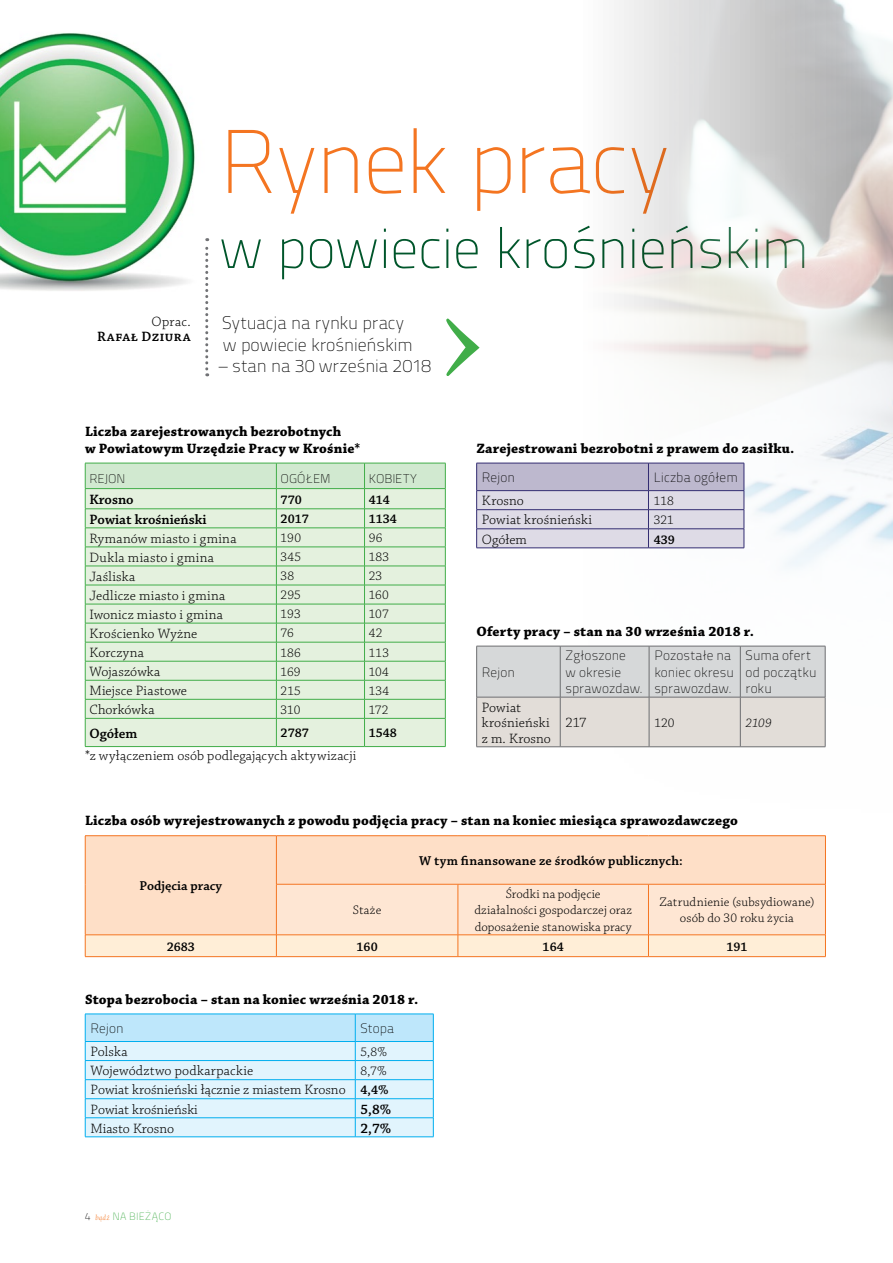
<style>
.page{position:relative;width:893px;height:1263px;background:#fff}
.page>*{position:absolute;margin:0;border:0;box-sizing:border-box;transform-origin:0 0}
.t1{font:150px "Times";color:#41ad49}
.t2{font:90px "Titillium Title 12";letter-spacing:-.025em;color:#f47521}
.t3{font:57px "Titillium Title 12";letter-spacing:-.02em;color:#00562b}
.t4{font:18px/21.6px "Titillium Title 12";letter-spacing:-.005em;color:#000}
.t5{font:300 14.25px/15.3px "Chaparral Pro";letter-spacing:.01em;color:#000}
.t6{font:700 14.25px/16.2px "Chaparral Pro";letter-spacing:.01em;color:#000}
.t7{font:600 14.25px "Chaparral Pro";letter-spacing:.01em;color:#000}
.t8{font:600 14.25px "Chaparral Pro";letter-spacing:.035em;color:#000}
.t9{font:13.5px/16.2px "Titillium Title 12";letter-spacing:.005em;color:#000}
.t10{font:600 13.5px "Chaparral Pro";letter-spacing:.005em;color:#000}
.t11{font:300 13.05px/16.2px "Chaparral Pro";letter-spacing:.01em;color:#000;text-align:center}
.t12{font:600 13.05px "Chaparral Pro";color:#000}
.t13{font:italic 300 13.05px "Chaparral Pro";color:#000}
.t14{font:12.6px "Titillium Title 12";color:#000}
.t15{font:10.5px "Titillium Title 12";letter-spacing:.025em;color:#41ad49}
.s1{font-weight:600;font-size:13.05px}
.s2{color:#000}
.s3{font-family:"Calligraph 810 PL";font-style:italic;font-size:7.5px;color:#f47521}
</style>
<div class="page">
<img style="left:0;top:33px;width:195px;height:258px">
<svg style="left:205px;top:238px;width:3px;height:138px"></svg>
<svg style="left:85px;top:463px;width:321px;height:283px;background:#d9ecd4"></svg>
<hr style="left:85px;top:746px;width:191px;height:1px;background:#41ad49">
<hr style="left:276px;top:746px;width:88px;height:1px;background:#41ad49">
<hr style="left:364px;top:746px;width:82px;height:1px;background:#41ad49">
<img style="left:406px;top:0;width:487px;height:748px">
<div style="left:86px;top:836px;width:739px;height:48px;background:#fedfc7"></div>
<hr style="left:85px;top:835px;width:191px;height:1px;background:#f47521">
<hr style="left:85px;top:836px;width:1px;height:48px;background:#f47521">
<hr style="left:276px;top:835px;width:182px;height:1px;background:#f47521">
<hr style="left:276px;top:836px;width:1px;height:48px;background:#f47521">
<hr style="left:458px;top:835px;width:190px;height:1px;background:#f47521">
<hr style="left:648px;top:835px;width:178px;height:1px;background:#f47521">
<hr style="left:825px;top:836px;width:1px;height:48px;background:#f47521">
<svg style="left:85px;top:884px;width:741px;height:72px;background:#fde3cb"></svg>
<hr style="left:85px;top:956px;width:191px;height:1px;background:#f47521">
<hr style="left:276px;top:956px;width:182px;height:1px;background:#f47521">
<hr style="left:458px;top:956px;width:190px;height:1px;background:#f47521">
<hr style="left:648px;top:956px;width:178px;height:1px;background:#f47521">
<svg style="left:85px;top:1014px;width:349px;height:123px;background:#cdedfb"></svg>
<hr style="left:85px;top:1136px;width:270px;height:1px;background:#00aeef">
<hr style="left:355px;top:1136px;width:78px;height:1px;background:#00aeef">
<svg style="left:476px;top:463px;width:269px;height:85px;background:#c9c5d7"></svg>
<hr style="left:476px;top:548px;width:172px;height:1px;background:#322c71">
<hr style="left:648px;top:548px;width:96px;height:1px;background:#322c71">
<svg style="left:477px;top:647px;width:348px;height:99px;background:#dbd9d7"></svg>
<hr style="left:476px;top:646px;width:84px;height:1px;background:#6d6e71">
<hr style="left:476px;top:646px;width:1px;height:51px;background:#6d6e71">
<hr style="left:560px;top:646px;width:89px;height:1px;background:#6d6e71">
<hr style="left:560px;top:646px;width:1px;height:51px;background:#6d6e71">
<hr style="left:649px;top:646px;width:91px;height:1px;background:#6d6e71">
<hr style="left:649px;top:646px;width:1px;height:51px;background:#6d6e71">
<hr style="left:740px;top:646px;width:85px;height:1px;background:#6d6e71">
<hr style="left:740px;top:646px;width:1px;height:51px;background:#6d6e71">
<hr style="left:825px;top:646px;width:1px;height:51px;background:#6d6e71">
<hr style="left:476px;top:697px;width:84px;height:1px;background:#6d6e71">
<hr style="left:476px;top:697px;width:1px;height:50px;background:#6d6e71">
<hr style="left:560px;top:697px;width:89px;height:1px;background:#6d6e71">
<hr style="left:560px;top:697px;width:1px;height:50px;background:#6d6e71">
<hr style="left:649px;top:697px;width:91px;height:1px;background:#6d6e71">
<hr style="left:649px;top:697px;width:1px;height:50px;background:#6d6e71">
<hr style="left:740px;top:697px;width:85px;height:1px;background:#6d6e71">
<hr style="left:740px;top:697px;width:1px;height:50px;background:#6d6e71">
<hr style="left:825px;top:697px;width:1px;height:50px;background:#6d6e71">
<hr style="left:476px;top:746px;width:84px;height:1px;background:#6d6e71">
<hr style="left:560px;top:746px;width:89px;height:1px;background:#6d6e71">
<hr style="left:649px;top:746px;width:91px;height:1px;background:#6d6e71">
<hr style="left:740px;top:746px;width:85px;height:1px;background:#6d6e71">
<p class="t5" style="left:151px;top:314px;width:41px">Oprac.</p>
<p class="t8" style="left:97px;top:329px;width:95px">Rafał Dziura</p>
<h2 class="t2" style="left:219px;top:102px;width:452px">Rynek pracy</h2>
<h3 class="t3" style="left:219px;top:210px;width:592px">w powiecie krośnieńskim</h3>
<p class="t4" style="left:222px;top:311px;width:192px">Sytuacja na rynku pracy w powiecie krośnieńskim</p>
<p class="t4" style="left:219px;top:355px;width:214px">– stan na 30 września 2018</p>
<h1 class="t1" style="left:439px;top:246px;width:51px">›</h1>
<p class="t6" style="left:85px;top:424px;width:277px">Liczba zarejestrowanych bezrobotnych<br>w Powiatowym Urzędzie Pracy w Krośnie*</p>
<p class="t14" style="left:89px;top:470px;width:37px">REJON</p>
<p class="t14" style="left:281px;top:470px;width:51px">OGÓŁEM</p>
<p class="t14" style="left:369px;top:470px;width:50px">KOBIETY</p>
<p class="t7" style="left:89px;top:491px;width:46px">Krosno</p>
<p class="t12" style="left:281px;top:492px;width:23px">770</p>
<p class="t12" style="left:369px;top:492px;width:23px">414</p>
<p class="t7" style="left:89px;top:511px;width:119px">Powiat krośnieński</p>
<p class="t12" style="left:281px;top:512px;width:30px">2017</p>
<p class="t12" style="left:369px;top:512px;width:30px">1134</p>
<p class="t5" style="left:89px;top:531px;width:149px">Rymanów miasto i gmina</p>
<p class="t11" style="left:281px;top:530px;width:22px">190</p>
<p class="t11" style="left:369px;top:530px;width:15px">96</p>
<p class="t5" style="left:89px;top:550px;width:126px">Dukla miasto i gmina</p>
<p class="t11" style="left:281px;top:550px;width:22px">345</p>
<p class="t11" style="left:369px;top:550px;width:22px">183</p>
<p class="t5" style="left:89px;top:569px;width:47px">Jaśliska</p>
<p class="t11" style="left:281px;top:569px;width:15px">38</p>
<p class="t11" style="left:369px;top:569px;width:15px">23</p>
<p class="t5" style="left:89px;top:588px;width:137px">Jedlicze miasto i gmina</p>
<p class="t11" style="left:281px;top:588px;width:22px">295</p>
<p class="t11" style="left:369px;top:588px;width:22px">160</p>
<p class="t5" style="left:89px;top:607px;width:135px">Iwonicz miasto i gmina</p>
<p class="t11" style="left:281px;top:607px;width:22px">193</p>
<p class="t11" style="left:369px;top:607px;width:21px">107</p>
<p class="t5" style="left:89px;top:626px;width:109px">Krościenko Wyżne</p>
<p class="t11" style="left:281px;top:626px;width:15px">76</p>
<p class="t11" style="left:369px;top:626px;width:15px">42</p>
<p class="t5" style="left:89px;top:645px;width:56px">Korczyna</p>
<p class="t11" style="left:281px;top:645px;width:22px">186</p>
<p class="t11" style="left:369px;top:645px;width:22px">113</p>
<p class="t5" style="left:89px;top:664px;width:72px">Wojaszówka</p>
<p class="t11" style="left:281px;top:664px;width:22px">169</p>
<p class="t11" style="left:369px;top:664px;width:22px">104</p>
<p class="t5" style="left:89px;top:683px;width:99px">Miejsce Piastowe</p>
<p class="t11" style="left:281px;top:683px;width:22px">215</p>
<p class="t11" style="left:369px;top:683px;width:22px">134</p>
<p class="t5" style="left:89px;top:703px;width:67px">Chorkówka</p>
<p class="t11" style="left:281px;top:702px;width:21px">310</p>
<p class="t11" style="left:369px;top:702px;width:21px">172</p>
<p class="t7" style="left:89px;top:725px;width:50px">Ogółem</p>
<p class="t12" style="left:281px;top:726px;width:30px">2787</p>
<p class="t12" style="left:369px;top:726px;width:30px">1548</p>
<p class="t5" style="left:85px;top:749px;width:273px">*z wyłączeniem osób podlegających aktywizacji</p>
<p class="t6" style="left:476px;top:441px;width:319px">Zarejestrowani bezrobotni z prawem do zasiłku.</p>
<p class="t9" style="left:482px;top:469px;width:35px">Rejon</p>
<p class="t9" style="left:654px;top:469px;width:86px">Liczba ogółem</p>
<p class="t5" style="left:482px;top:494px;width:43px">Krosno</p>
<p class="t11" style="left:654px;top:493px;width:22px">118</p>
<p class="t5" style="left:482px;top:513px;width:112px">Powiat krośnieński</p>
<p class="t11" style="left:654px;top:512px;width:22px">321</p>
<p class="t5" style="left:482px;top:532px;width:46px">Ogółem</p>
<p class="t12" style="left:654px;top:532px;width:23px">439</p>
<p class="t6" style="left:476px;top:624px;width:279px">Oferty pracy – stan na 30 września 2018 r.</p>
<p class="t9" style="left:482px;top:663px;width:35px">Rejon</p>
<p class="t9" style="left:565px;top:647px;width:78px">Zgłoszone<br>w okresie sprawozdaw.</p>
<p class="t9" style="left:654px;top:647px;width:81px">Pozostałe na koniec okresu sprawozdaw.</p>
<p class="t9" style="left:746px;top:647px;width:72px">Suma ofert od początku roku</p>
<p class="t5" style="left:482px;top:700px;width:71px">Powiat krośnieński z m. Krosno</p>
<p class="t5" style="left:565px;top:716px;width:23px">217</p>
<p class="t11" style="left:654px;top:715px;width:22px">120</p>
<p class="t13" style="left:746px;top:716px;width:28px">2109</p>
<p class="t6" style="left:85px;top:813px;width:654px">Liczba osób wyrejestrowanych z powodu podjęcia pracy – stan na koniec miesiąca sprawozdawczego</p>
<p class="t10" style="left:139px;top:878px;width:84px">Podjęcia pracy</p>
<p class="t11" style="left:353px;top:903px;width:30px">Staże</p>
<p class="t10" style="left:419px;top:853px;width:265px">W tym finansowane ze środków publicznych:</p>
<p class="t11" style="left:474px;top:886px;width:159px">Środki na podjęcie działalności gospodarczej oraz doposażenie stanowiska pracy</p>
<p class="t11" style="left:659px;top:895px;width:157px">Zatrudnienie (subsydiowane) osób do 30 roku życia</p>
<p class="t12" style="left:167px;top:939px;width:30px">2683</p>
<p class="t12" style="left:357px;top:939px;width:23px">160</p>
<p class="t12" style="left:543px;top:939px;width:23px">164</p>
<p class="t12" style="left:726px;top:939px;width:23px">191</p>
<p class="t6" style="left:85px;top:991px;width:335px">Stopa bezrobocia – stan na koniec września 2018 r.</p>
<p class="t9" style="left:90px;top:1020px;width:35px">Rejon</p>
<p class="t9" style="left:361px;top:1020px;width:35px">Stopa</p>
<p class="t5" style="left:90px;top:1045px;width:39px">Polska</p>
<p class="t11" style="left:361px;top:1044px;width:28px">5,8%</p>
<p class="t5" style="left:90px;top:1064px;width:164px">Województwo podkarpackie</p>
<p class="t11" style="left:361px;top:1063px;width:28px">8,7%</p>
<p class="t5" style="left:90px;top:1081px;width:300px;line-height:19px">Powiat krośnieński łącznie z miastem Krosno <span class="s1">4,4%<br></span>Powiat krośnieński</p>
<p class="t7" style="left:361px;top:1101px;width:32px">5,8%</p>
<p class="t5" style="left:90px;top:1121px;width:85px">Miasto Krosno</p>
<p class="t7" style="left:361px;top:1120px;width:32px">2,7%</p>
<p class="t15" style="left:85px;top:1209px;width:88px"><span class="s2">4</span> <span class="s3">bądź</span> NA BIEŻĄCO</p>
</div>
